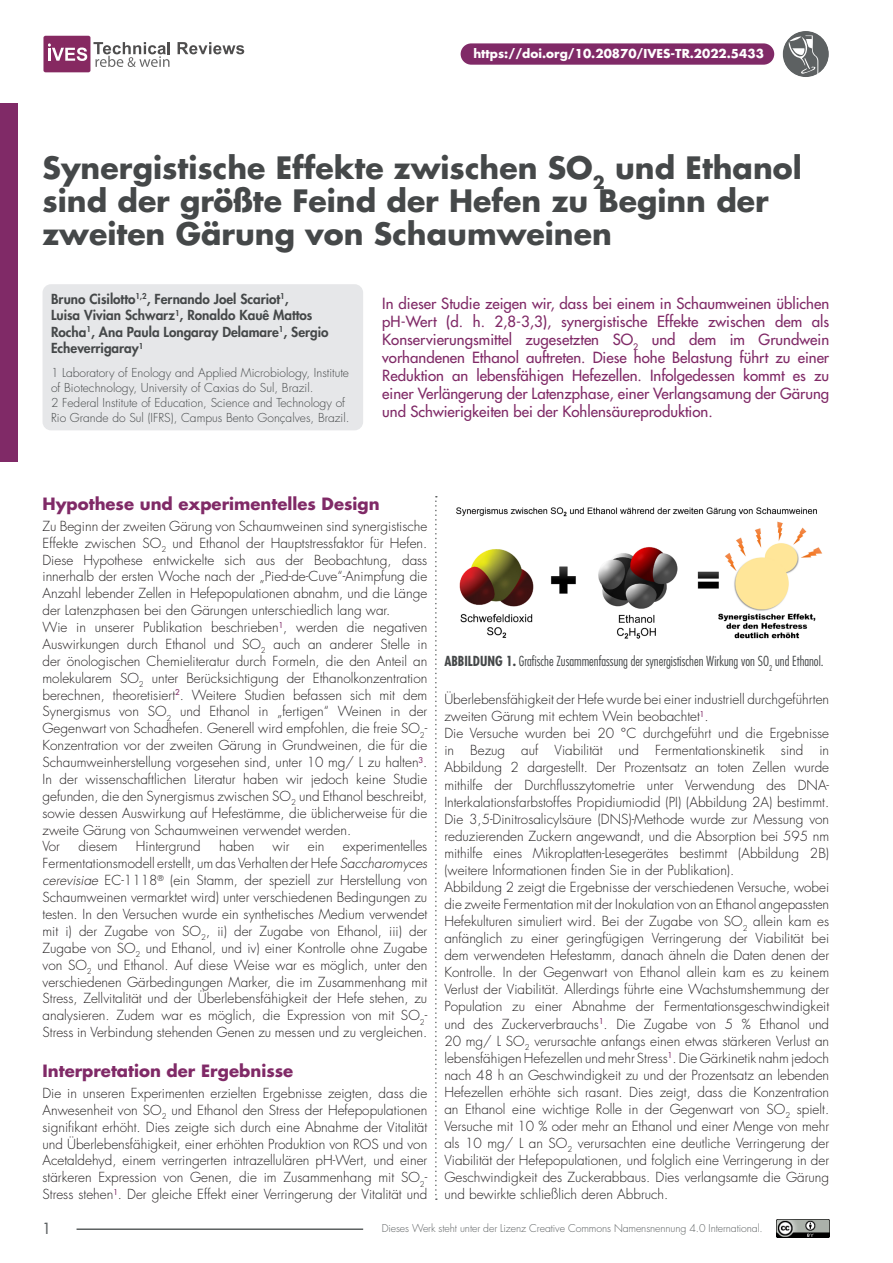
<style>
.page{position:relative;width:893px;height:1263px;background:#fff}
.page>*{position:absolute;margin:0;border:0;box-sizing:border-box;transform-origin:0 0}
.TITRE_article{font:700 30px/33px "Futura Std";color:#454849}
.titre_partie_enology{font:700 16.5px "Futura Std";color:#802a67}
.abstract_enology{font:500 15px/18px "Futura Std";color:#802a67;text-align:justify}
.numéro_de_page{font:500 15px "Futura Std";color:#5d6162}
.texte_courant{font:300 13.5px/17px "Futura Std";color:#231f20;text-align:justify}
.auteurs_-_nom{font:800 13.5px/16.5px "Futura Std";color:#454849}
.figure_texte{font:300 condensed 13.5px "Futura Std";color:#454849}
.auteur-affiliations{font:300 12px/15px "Futura Std";color:#454849}
.DOI{font:700 12px "Futura Std";color:#fff}
.bas_de_page_gauche{font:300 10.5px "Futura Std";letter-spacing:-.01em;color:#5d6162}
.s1{font-style:italic}
.s2{font-weight:700}
</style>
<div class="page">
<div style="left:0;top:104px;width:18px;height:358px;background:#802a67"></div>
<svg style="left:435px;top:496px;width:2px;height:704px"></svg>
<div style="left:43px;top:284px;width:320px;height:146px;background:#e6e7e9;border-radius:9px"></div>
<img style="left:456px;top:507px;width:367px;height:132px">
<hr style="left:77px;top:1228px;width:286px;height:2px;background:#5d6162">
<img style="left:777px;top:1219px;width:52px;height:19px">
<svg style="left:178px;top:42px;width:66px;height:12px"></svg>
<div style="left:43px;top:36px;width:47px;height:36px;background:#862961;border-radius:2px"></div>
<svg style="left:48px;top:43px;width:39px;height:18px"></svg>
<svg style="left:93px;top:42px;width:77px;height:25px"></svg>
<div style="left:461px;top:43px;width:313px;height:22px;background:#802a67;border-radius:11px"></div>
<div style="left:783px;top:31px;width:46px;height:46px;background:#5d6162;border-radius:50%"></div>
<svg style="left:789px;top:36px;width:29px;height:39px"></svg>
<p class="DOI" style="left:473px;top:46px;width:292px">https://doi.org/10.20870/IVES-TR.2022.5433</p>
<p class="TITRE_article" style="left:43px;top:150px;width:761px">Synergistische Effekte zwischen SO<sub>2</sub> und Ethanol sind der größte Feind der Hefen zu Beginn der zweiten Gärung von Schaumweinen</p>
<p class="auteurs_-_nom" style="left:51px;top:291px;width:279px">Bruno Cisilotto<sup>1,2</sup>, Fernando Joel Scariot<sup>1</sup>,<br>Luisa Vivian Schwarz<sup>1</sup>, Ronaldo Kauê Mattos Rocha<sup>1</sup>, Ana Paula Longaray Delamare<sup>1</sup>, Sergio Echeverrigaray<sup>1</sup></p>
<p class="auteur-affiliations" style="left:51px;top:365px;width:299px">1 Laboratory of Enology and Applied Microbiology, Institute of Biotechnology, University of Caxias do Sul, Brazil.</p>
<p class="auteur-affiliations" style="left:51px;top:395px;width:300px">2 Federal Institute of Education, Science and Technology of<br>Rio Grande do Sul (IFRS), Campus Bento Gonçalves, Brazil.</p>
<p class="abstract_enology" style="left:382px;top:295px;width:448px">In dieser Studie zeigen wir, dass bei einem in Schaumweinen üblichen pH-Wert (d. h. 2,8-3,3), synergistische Effekte zwischen dem als Konservierungsmittel zugesetzten SO<sub>2</sub> und dem im Grundwein vorhandenen Ethanol auftreten. Diese hohe Belastung führt zu einer Reduktion an lebensfähigen Hefezellen. Infolgedessen kommt es zu einer Verlängerung der Latenzphase, einer Verlangsamung der Gärung und Schwierigkeiten bei der Kohlensäureproduktion.</p>
<p class="titre_partie_enology" style="left:43px;top:492px;width:339px">Hypothese und experimentelles Design</p>
<p class="texte_courant" style="left:43px;top:518px;width:386px">Zu Beginn der zweiten Gärung von Schaumweinen sind synergistische Effekte zwischen SO<sub>2</sub> und Ethanol der Hauptstressfaktor für Hefen.<br>Diese Hypothese entwickelte sich aus der Beobachtung, dass innerhalb der ersten Woche nach der „Pied-de-Cuve“-Animpfung die Anzahl lebender Zellen in Hefepopulationen abnahm, und die Länge der Latenzphasen bei den Gärungen unterschiedlich lang war.</p>
<p class="texte_courant" style="left:43px;top:619px;width:386px">Wie in unserer Publikation beschrieben<sup>1</sup>, werden die negativen Auswirkungen durch Ethanol und SO<sub>2</sub> auch an anderer Stelle in der önologischen Chemieliteratur durch Formeln, die den Anteil an molekularem SO<sub>2</sub> unter Berücksichtigung der Ethanolkonzentration berechnen, theoretisiert<sup>2</sup>. Weitere Studien befassen sich mit dem Synergismus von SO<sub>2</sub> und Ethanol in „fertigen“ Weinen in der Gegenwart von Schadhefen. Generell wird empfohlen, die freie SO<sub>2</sub>- Konzentration vor der zweiten Gärung in Grundweinen, die für die Schaumweinherstellung vorgesehen sind, unter 10 mg/ L zu halten<sup>3</sup>.<br>In der wissenschaftlichen Literatur haben wir jedoch keine Studie gefunden, die den Synergismus zwischen SO<sub>2</sub> und Ethanol beschreibt, sowie dessen Auswirkung auf Hefestämme, die üblicherweise für die zweite Gärung von Schaumweinen verwendet werden.</p>
<p class="texte_courant" style="left:43px;top:838px;width:19px">Vor</p>
<p class="texte_courant" style="left:78px;top:838px;width:41px">diesem</p>
<p class="texte_courant" style="left:136px;top:838px;width:66px">Hintergrund</p>
<p class="texte_courant" style="left:219px;top:838px;width:37px">haben</p>
<p class="texte_courant" style="left:273px;top:838px;width:19px">wir</p>
<p class="texte_courant" style="left:308px;top:838px;width:18px">ein</p>
<p class="texte_courant" style="left:43px;top:838px;width:386px;text-indent:300px">experimentelles Fermentationsmodell erstellt, um das Verhalten der Hefe <span class="s1">Saccharomyces cerevisiae</span> EC-1118<sup>®</sup> (ein Stamm, der speziell zur Herstellung von Schaumweinen vermarktet wird) unter verschiedenen Bedingungen zu testen. In den Versuchen wurde ein synthetisches Medium verwendet mit i) der Zugabe von SO<sub>2</sub>, ii) der Zugabe von Ethanol, iii) der Zugabe von SO<sub>2</sub> und Ethanol, und iv) einer Kontrolle ohne Zugabe von SO<sub>2</sub> und Ethanol. Auf diese Weise war es möglich, unter den verschiedenen Gärbedingungen Marker, die im Zusammenhang mit Stress, Zellvitalität und der Überlebensfähigkeit der Hefe stehen, zu analysieren. Zudem war es möglich, die Expression von mit SO<sub>2</sub>- Stress in Verbindung stehenden Genen zu messen und zu vergleichen.</p>
<p class="titre_partie_enology" style="left:43px;top:1059px;width:252px">Interpretation der Ergebnisse</p>
<p class="texte_courant" style="left:43px;top:1085px;width:386px">Die in unseren Experimenten erzielten Ergebnisse zeigten, dass die Anwesenheit von SO<sub>2</sub> und Ethanol den Stress der Hefepopulationen signifikant erhöht. Dies zeigte sich durch eine Abnahme der Vitalität und Überlebensfähigkeit, einer erhöhten Produktion von ROS und von Acetaldehyd, einem verringerten intrazellulären pH-Wert, und einer stärkeren Expression von Genen, die im Zusammenhang mit SO<sub>2</sub>- Stress stehen<sup>1</sup>. Der gleiche Effekt einer Verringerung der Vitalität und</p>
<p class="figure_texte" style="left:444px;top:653px;width:381px"><span class="s2">ABBILDUNG 1.</span> Grafische Zusammenfassung der synergistischen Wirkung von SO<sub>2</sub> und Ethanol.</p>
<p class="texte_courant" style="left:444px;top:691px;width:386px">Überlebensfähigkeit der Hefe wurde bei einer industriell durchgeführten zweiten Gärung mit echtem Wein beobachtet<sup>1</sup>.</p>
<p class="texte_courant" style="left:444px;top:725px;width:386px">Die Versuche wurden bei 20 °C durchgeführt und die Ergebnisse in Bezug auf Viabilität und Fermentationskinetik sind in Abbildung 2 dargestellt. Der Prozentsatz an toten Zellen wurde mithilfe der Durchflusszytometrie unter Verwendung des DNA-Interkalationsfarbstoffes Propidiumiodid (PI) (Abbildung 2A) bestimmt.<br>Die 3,5-Dinitrosalicylsäure (DNS)-Methode wurde zur Messung von reduzierenden Zuckern angewandt, und die Absorption bei 595 nm mithilfe eines Mikroplatten-Lesegerätes bestimmt (Abbildung 2B) (weitere Informationen finden Sie in der Publikation).</p>
<p class="texte_courant" style="left:444px;top:879px;width:386px">Abbildung 2 zeigt die Ergebnisse der verschiedenen Versuche, wobei die zweite Fermentation mit der Inokulation von an Ethanol angepassten Hefekulturen simuliert wird. Bei der Zugabe von SO<sub>2</sub> allein kam es anfänglich zu einer geringfügigen Verringerung der Viabilität bei dem verwendeten Hefestamm, danach ähneln die Daten denen der Kontrolle. In der Gegenwart von Ethanol allein kam es zu keinem Verlust der Viabilität. Allerdings führte eine Wachstumshemmung der Population zu einer Abnahme der Fermentationsgeschwindigkeit und des Zuckerverbrauchs<sup>1</sup>. Die Zugabe von 5 % Ethanol und 20 mg/ L SO<sub>2</sub> verursachte anfangs einen etwas stärkeren Verlust an lebensfähigen Hefezellen und mehr Stress<sup>1</sup>. Die Gärkinetik nahm jedoch nach 48 h an Geschwindigkeit zu und der Prozentsatz an lebenden Hefezellen erhöhte sich rasant. Dies zeigt, dass die Konzentration an Ethanol eine wichtige Rolle in der Gegenwart von SO<sub>2</sub> spielt.<br>Versuche mit 10 % oder mehr an Ethanol und einer Menge von mehr als 10 mg/ L an SO<sub>2</sub> verursachten eine deutliche Verringerung der Viabilität der Hefepopulationen, und folglich eine Verringerung in der Geschwindigkeit des Zuckerabbaus. Dies verlangsamte die Gärung und bewirkte schließlich deren Abbruch.</p>
<p class="numéro_de_page" style="left:43px;top:1219px;width:10px">1</p>
<p class="bas_de_page_gauche" style="left:382px;top:1222px;width:383px">Dieses Werk steht unter der Lizenz Creative Commons Namensnennung 4.0 International.</p>
</div>
